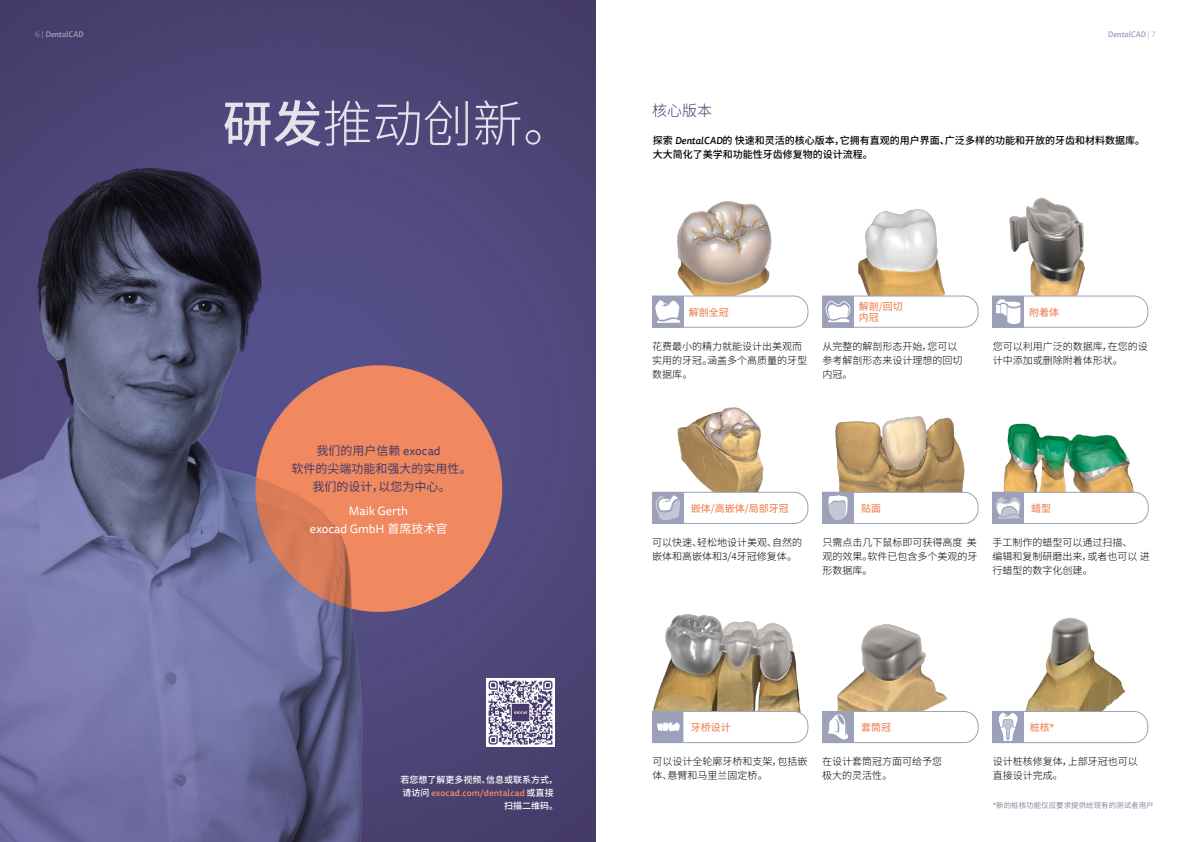
<style>
.page{position:relative;width:1191px;height:842px;background:#fff}
.page>*{position:absolute;margin:0;border:0;box-sizing:border-box;transform-origin:0 0}
.t1{font:300 50px "Source Han Sans CN";color:#fff}
.t2{font:300 15px "Source Han Sans CN";color:#433a67}
.t3{font:12px/18px "Source Han Sans CN";color:#433a67;text-align:center}
.t4{font:12px/18px "Tisa Sans Pro";color:#fff;text-align:center}
.t5{font:300 10px/14px "Source Han Sans CN";color:#000}
.t6{font:500 10px/14px "Source Han Sans CN";color:#000}
.t7{font:500 10px/11px "Source Han Sans CN";color:#f08a5f}
.t8{font:500 9px "Tisa Sans Pro";color:#f08a5f}
.t9{font:500 9px "Source Han Sans CN";color:#fff}
.t10{font:italic 500 8px "Tisa Sans Pro";color:#9ca0b9}
.t11{font:7.5px "Source Han Sans CN";color:#868a9e}
.s1{font-weight:300;font-style:normal}
.s2{font-weight:500}
.s3{font-family:"Tisa Sans Pro"}
.s4{font-family:"Source Han Sans CN"}
.s5{font-family:"Source Han Sans CN";color:#fff}
.s6{font-family:"Tisa Sans Pro";font-style:italic}
</style>
<div class="page">
<img style="left:0;top:0;width:595px;height:842px">
<img style="left:1025px;top:618px;width:101px;height:93px">
<img style="left:856px;top:209px;width:92px;height:87px">
<img style="left:833px;top:416px;width:133px;height:76px">
<img style="left:660px;top:201px;width:124px;height:95px">
<img style="left:1006px;top:197px;width:88px;height:99px">
<img style="left:837px;top:624px;width:110px;height:87px">
<img style="left:653px;top:614px;width:148px;height:97px">
<img style="left:671px;top:407px;width:101px;height:85px">
<img style="left:1002px;top:423px;width:134px;height:69px">
<img style="left:486px;top:678px;width:68px;height:68px">
<svg style="left:822px;top:296px;width:156px;height:32px"></svg>
<svg style="left:652px;top:296px;width:156px;height:32px"></svg>
<svg style="left:992px;top:296px;width:156px;height:32px"></svg>
<svg style="left:652px;top:492px;width:156px;height:32px"></svg>
<svg style="left:822px;top:492px;width:156px;height:32px"></svg>
<svg style="left:992px;top:492px;width:156px;height:32px"></svg>
<svg style="left:652px;top:711px;width:156px;height:32px"></svg>
<div style="left:652px;top:712px;width:31px;height:31px;border:1px solid #9ca0b9"></div>
<svg style="left:822px;top:711px;width:156px;height:32px"></svg>
<svg style="left:992px;top:711px;width:156px;height:32px"></svg>
<p class="t10" style="left:35px;top:28px;width:50px"><span class="s1">6 |</span> DentalCAD</p>
<p class="t10" style="left:1107px;top:28px;width:49px">DentalCAD <span class="s1">| 7</span></p>
<h1 class="t1" style="left:223px;top:96px;width:352px"><span class="s2">研发</span>推动创新。</h1>
<p class="t3" style="left:291px;top:441px;width:182px">我们的用户信赖 <span class="s3">exocad<br></span>软件的尖端功能和强大的实用性。我们的设计，以您为中心。</p>
<p class="t4" style="left:310px;top:502px;width:139px">Maik Gerth<br>exocad GmbH <span class="s4">首席技术官</span></p>
<p class="t9" style="left:400px;top:775px;width:158px">若您想了解更多视频、信息或联系方式，</p>
<p class="t8" style="left:402px;top:787px;width:153px"><span class="s5">请访问</span> exocad.com/dentalcad <span class="s5">或直接</span></p>
<p class="t9" style="left:504px;top:801px;width:56px">扫描二维码。</p>
<h2 class="t2" style="left:652px;top:102px;width:61px">核心版本</h2>
<p class="t6" style="left:653px;top:134px;width:494px">探索 <span class="s6">DentalCAD</span>的 快速和灵活的核心版本，它拥有直观的用户界面、广泛多样的功能和开放的牙齿和材料数据库。大大简化了美学和功能性牙齿修复物的设计流程。</p>
<p class="t7" style="left:688px;top:307px;width:41px">解剖全冠</p>
<p class="t5" style="left:652px;top:339px;width:156px">花费最小的精力就能设计出美观而实用的牙冠。涵盖多个高质量的牙型数据库。</p>
<p class="t7" style="left:859px;top:301px;width:45px">解剖/回切内冠</p>
<p class="t5" style="left:822px;top:339px;width:141px">从完整的解剖形态开始，您可以参考解剖形态来设计理想的回切内冠。</p>
<p class="t7" style="left:1029px;top:307px;width:31px">附着体</p>
<p class="t5" style="left:992px;top:339px;width:156px">您可以利用广泛的数据库，在您的设计中添加或删除附着体形状。</p>
<p class="t7" style="left:691px;top:503px;width:99px">嵌体/高嵌体/局部牙冠</p>
<p class="t7" style="left:861px;top:503px;width:21px">贴面</p>
<p class="t7" style="left:1031px;top:503px;width:21px">蜡型</p>
<p class="t5" style="left:992px;top:535px;width:159px">手工制作的蜡型可以通过扫描、<br>编辑和复制研磨出来，或者也可以 进行蜡型的数字化创建。</p>
<p class="t5" style="left:652px;top:535px;width:151px">可以快速、轻松地设计美观、自然的嵌体和高嵌体和3/4牙冠修复体。</p>
<p class="t5" style="left:822px;top:535px;width:156px;text-align:justify">只需点击几下鼠标即可获得高度 美观的效果。软件已包含多个美观的牙形数据库。</p>
<p class="t7" style="left:691px;top:722px;width:41px">牙桥设计</p>
<p class="t7" style="left:861px;top:722px;width:31px">套筒冠</p>
<p class="t7" style="left:1029px;top:722px;width:26px">桩核<span class="s3">*</span></p>
<p class="t5" style="left:652px;top:754px;width:156px">可以设计全轮廓牙桥和支架，包括嵌体、悬臂和马里兰固定桥。</p>
<p class="t5" style="left:992px;top:754px;width:147px">设计桩核修复体，上部牙冠也可以直接设计完成。</p>
<p class="t5" style="left:822px;top:754px;width:121px">在设计套筒冠方面可给予您极大的灵活性。</p>
<p class="t11" style="left:993px;top:801px;width:162px"><span class="s3">*</span>新的桩核功能仅应要求提供给现有的测试者用户</p>
</div>
